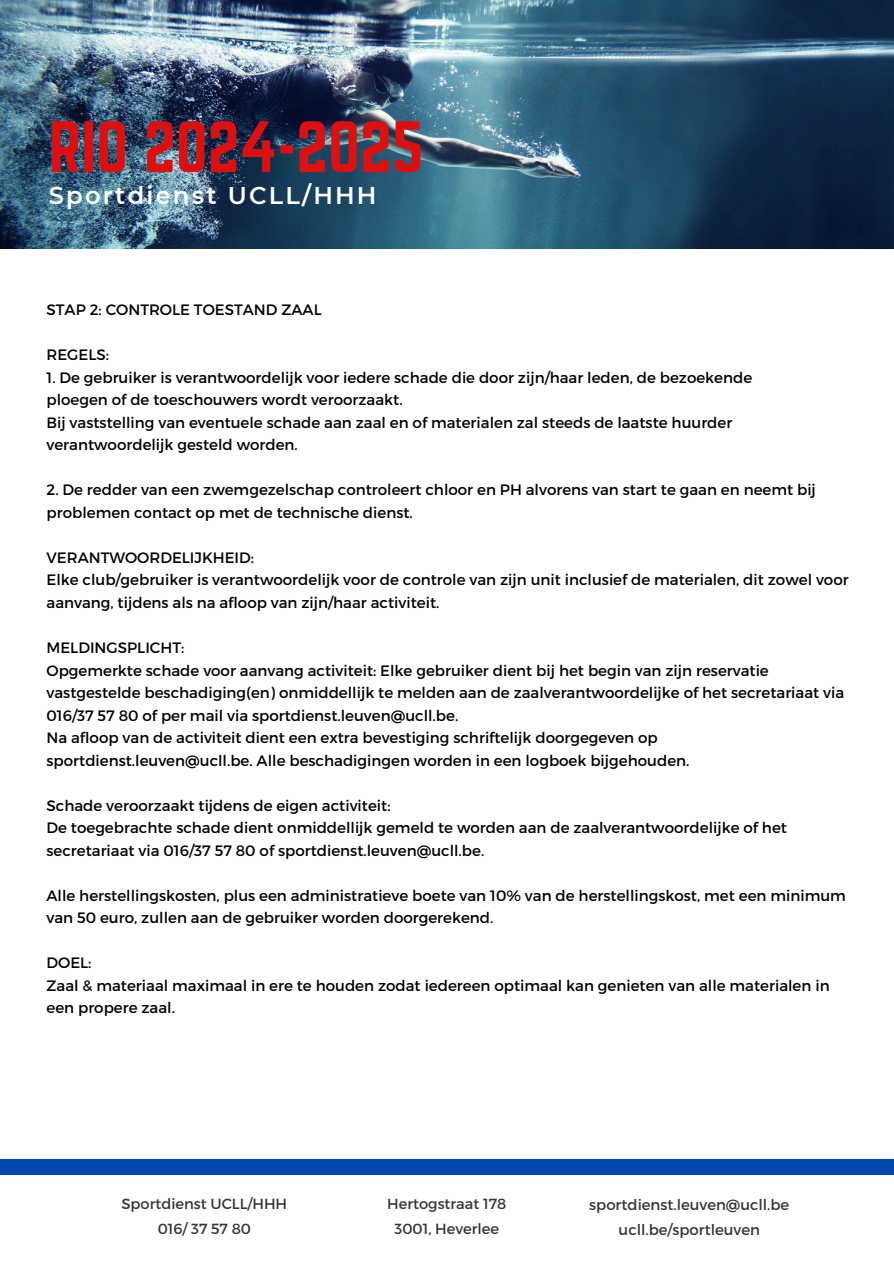
<style>
.page{position:relative;width:894px;height:1264px;background:#fff}
.page>*{position:absolute;margin:0;border:0;box-sizing:border-box;transform-origin:0 0}
.t1{font:63.6px "Norwester";color:#db1010}
.t2{font:600 24.15px "Montserrat";letter-spacing:.09em;color:#fff}
.t3{font:15px/22.5px "Montserrat";color:#000}
.t4{font:14.85px "Montserrat";color:#363633}
.t5{font:14.7px "Montserrat";color:#363633}
</style>
<div class="page">
<img style="left:0;top:0;width:892px;height:248px">
<div style="left:0;top:1159px;width:893px;height:15px;background:#004aad"></div>
<p class="t1" style="left:49px;top:108px;width:376px">RIO 2024-2025</p>
<p class="t2" style="left:49px;top:180px;width:329px">Sportdienst UCLL/HHH</p>
<p class="t3" style="left:46px;top:298px;width:277px">STAP 2: CONTROLE TOESTAND ZAAL</p>
<p class="t3" style="left:46px;top:343px;width:64px">REGELS:</p>
<p class="t3" style="left:46px;top:365px;width:707px">1. De gebruiker is verantwoordelijk voor iedere schade die door zijn/haar leden, de bezoekende</p>
<p class="t3" style="left:46px;top:388px;width:357px">ploegen of de toeschouwers wordt veroorzaakt.</p>
<p class="t3" style="left:46px;top:410px;width:687px">Bij vaststelling van eventuele schade aan zaal en of materialen zal steeds de laatste huurder verantwoordelijk gesteld worden.</p>
<p class="t3" style="left:46px;top:478px;width:770px">2. De redder van een zwemgezelschap controleert chloor en PH alvorens van start te gaan en neemt bij problemen contact op met de technische dienst.</p>
<p class="t3" style="left:46px;top:545px;width:209px">VERANTWOORDELIJKHEID:</p>
<p class="t3" style="left:46px;top:568px;width:803px">Elke club/gebruiker is verantwoordelijk voor de controle van zijn unit inclusief de materialen, dit zowel voor aanvang, tijdens als na afloop van zijn/haar activiteit.</p>
<p class="t3" style="left:46px;top:635px;width:139px">MELDINGSPLICHT:</p>
<p class="t3" style="left:46px;top:658px;width:799px">Opgemerkte schade voor aanvang activiteit: Elke gebruiker dient bij het begin van zijn reservatie vastgestelde beschadiging(en) onmiddellijk te melden aan de zaalverantwoordelijke of het secretariaat via<br>016/37 57 80 of per mail via sportdienst.leuven@ucll.be.</p>
<p class="t3" style="left:46px;top:725px;width:644px">Na afloop van de activiteit dient een extra bevestiging schriftelijk doorgegeven op sportdienst.leuven@ucll.be. Alle beschadigingen worden in een logboek bijgehouden.</p>
<p class="t3" style="left:46px;top:793px;width:345px">Schade veroorzaakt tijdens de eigen activiteit:</p>
<p class="t3" style="left:46px;top:815px;width:741px">De toegebrachte schade dient onmiddellijk gemeld te worden aan de zaalverantwoordelijke of het secretariaat via 016/37 57 80 of sportdienst.leuven@ucll.be.</p>
<p class="t3" style="left:46px;top:883px;width:800px">Alle herstellingskosten, plus een administratieve boete van 10% van de herstellingskost, met een minimum van 50 euro, zullen aan de gebruiker worden doorgerekend.</p>
<p class="t3" style="left:46px;top:950px;width:46px">DOEL:</p>
<p class="t3" style="left:46px;top:973px;width:784px">Zaal &amp; materiaal maximaal in ere te houden zodat iedereen optimaal kan genieten van alle materialen in een propere zaal.</p>
<h1 class="t5" style="left:121px;top:1194px;width:167px">Sportdienst UCLL/HHH</h1>
<h2 class="t5" style="left:158px;top:1219px;width:95px">016/ 37 57 80</h2>
<h3 class="t5" style="left:387px;top:1194px;width:121px">Hertogstraat 178</h3>
<p class="t5" style="left:394px;top:1219px;width:106px">3001, Heverlee</p>
<p class="t4" style="left:589px;top:1195px;width:201px">sportdienst.leuven@ucll.be</p>
<p class="t4" style="left:618px;top:1220px;width:143px">ucll.be/sportleuven</p>
</div>
